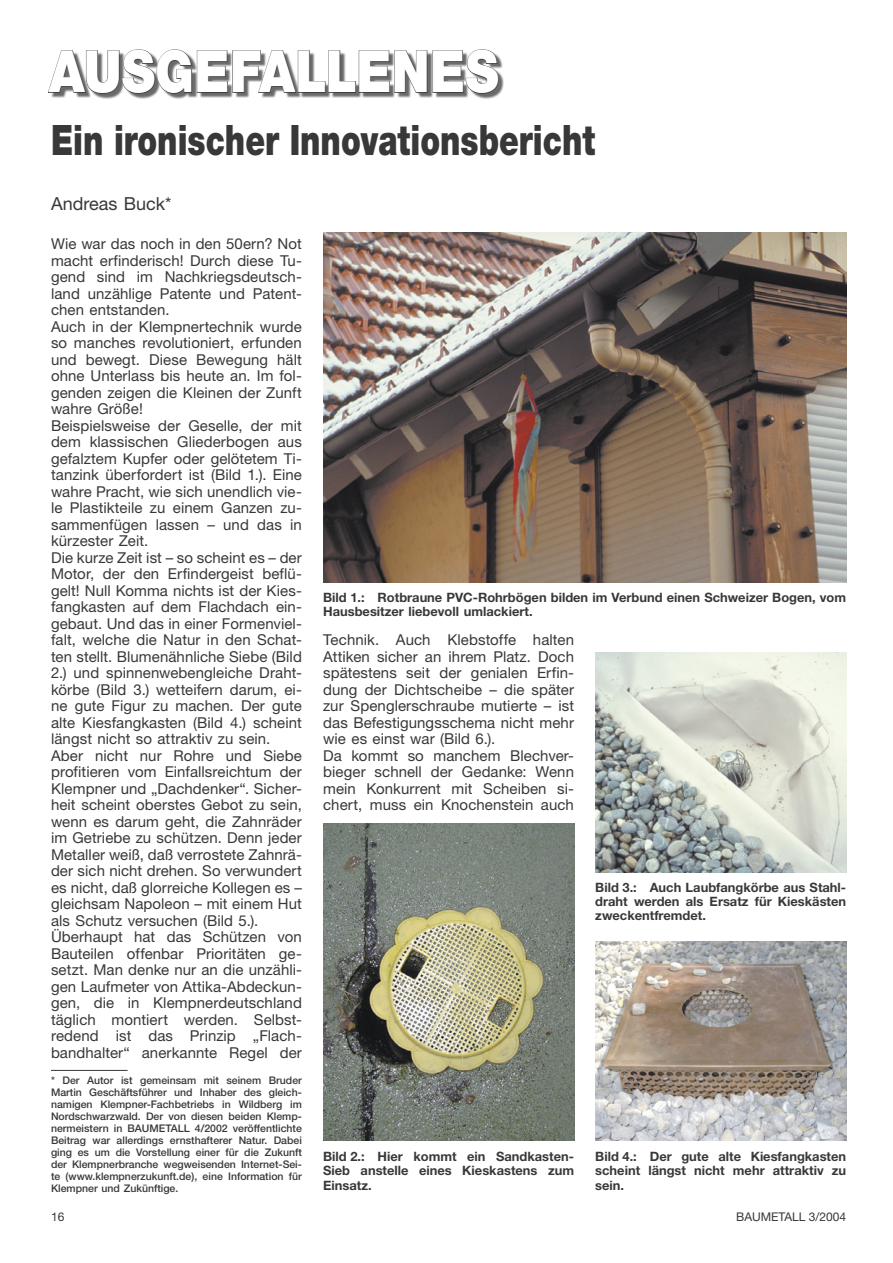
<style>
.page{position:relative;width:893px;height:1263px;background:#fff}
.page>*{position:absolute;margin:0;border:0;box-sizing:border-box;transform-origin:0 0}
.t1{font:900 58.05px "Helvetica Neue LT Std";letter-spacing:.005em;color:#fff;scale:.86 1}
.t2{font:900 42px "Helvetica Neue LT Std";color:#383838;scale:.75 1}
.t3{font:18px "Helvetica Neue LT Std";color:#383838}
.t4{font:15px/16.5px "Helvetica Neue LT Std";letter-spacing:.005em;color:#383838}
.t5{font:700 12.9px/14.2px "Helvetica Neue LT Std";color:#383838;text-align:justify}
.t6{font:12px "Helvetica Neue LT Std";color:#383838}
.t7{font:500 10.5px/12px "Helvetica Neue LT Std";color:#383838;text-align:justify}
</style>
<div class="page">
<img style="left:323px;top:233px;width:523px;height:350px">
<img style="left:323px;top:823px;width:251px;height:318px">
<img style="left:595px;top:652px;width:251px;height:221px">
<img style="left:595px;top:941px;width:251px;height:200px">
<svg style="left:48px;top:49px;width:451px;height:45px"></svg>
<hr style="left:51px;top:1070px;width:77px;height:1px;background:#383838">
<h1 class="t1" style="left:49px;top:37px;width:525px">AUSGEFALLENES</h1>
<h2 class="t2" style="left:51px;top:115px;width:727px">Ein ironischer Innovationsbericht</h2>
<p class="t3" style="left:51px;top:193px;width:122px">Andreas Buck*</p>
<p class="t4" style="left:51px;top:235px;width:252px">Wie war das noch in den 50ern? Not macht erfinderisch! Durch diese Tu&shy;gend sind im Nachkriegsdeutsch&shy;land unzählige Patente und Patent&shy;chen entstanden.<br>Auch in der Klempnertechnik wurde so manches revolutioniert, erfunden und bewegt. Diese Bewegung hält ohne Unterlass bis heute an. Im fol&shy;genden zeigen die Kleinen der Zunft wahre Größe!<br>Beispielsweise der Geselle, der mit dem klassischen Gliederbogen aus gefalztem Kupfer oder gelötetem Ti&shy;tanzink überfordert ist (Bild 1.). Eine wahre Pracht, wie sich unendlich vie&shy;le Plastikteile zu einem Ganzen zu&shy;sammenfügen lassen – und das in kürzester Zeit.<br>Die kurze Zeit ist – so scheint es – der Motor, der den Erfindergeist beflü&shy;gelt! Null Komma nichts ist der Kies&shy;fangkasten auf dem Flachdach ein&shy;gebaut. Und das in einer Formenviel&shy;falt, welche die Natur in den Schat&shy;ten stellt. Blumenähnliche Siebe (Bild 2.) und spinnenwebengleiche Draht&shy;körbe (Bild 3.) wetteifern darum, ei&shy;ne gute Figur zu machen. Der gute alte Kiesfangkasten (Bild 4.) scheint längst nicht so attraktiv zu sein.<br>Aber nicht nur Rohre und Siebe profitieren vom Einfallsreichtum der Klempner und „Dachdenker“. Sicher&shy;heit scheint oberstes Gebot zu sein, wenn es darum geht, die Zahnräder im Getriebe zu schützen. Denn jeder Metaller weiß, daß verrostete Zahnrä&shy;der sich nicht drehen. So verwundert es nicht, daß glorreiche Kollegen es – gleichsam Napoleon – mit einem Hut als Schutz versuchen (Bild 5.).<br>Überhaupt hat das Schützen von Bauteilen offenbar Prioritäten ge&shy;setzt. Man denke nur an die unzähli&shy;gen Laufmeter von Attika-Abdeckun&shy;gen, die in Klempnerdeutschland täglich montiert werden. Selbst&shy;redend ist das Prinzip „Flach&shy;bandhalter“ anerkannte Regel der</p>
<p class="t7" style="left:51px;top:1074px;width:252px">* Der Autor ist gemeinsam mit seinem Bruder Martin Geschäftsführer und Inhaber des gleich&shy;namigen Klempner-Fachbetriebs in Wildberg im Nordschwarzwald. Der von diesen beiden Klemp&shy;nermeistern in BAUMETALL 4/2002 veröffentlichte Beitrag war allerdings ernsthafterer Natur. Dabei ging es um die Vorstellung einer für die Zukunft der Klempnerbranche wegweisenden Internet-Sei&shy;te (www.klempnerzukunft.de), eine Information für Klempner und Zukünftige.</p>
<p class="t5" style="left:323px;top:590px;width:525px">Bild 1.: Rotbraune PVC-Rohrbögen bilden im Verbund einen Schweizer Bogen, vom<br>Hausbesitzer liebevoll umlackiert.</p>
<p class="t4" style="left:323px;top:631px;width:252px">Technik. Auch Klebstoffe halten Attiken sicher an ihrem Platz. Doch spätestens seit der genialen Erfin&shy;dung der Dichtscheibe – die später zur Spenglerschraube mutierte – ist das Befestigungsschema nicht mehr wie es einst war (Bild 6.).<br>Da kommt so manchem Blechver&shy;bieger schnell der Gedanke: Wenn mein Konkurrent mit Scheiben si&shy;chert, muss ein Knochenstein auch</p>
<p class="t5" style="left:595px;top:880px;width:252px">Bild 3.: Auch Laubfangkörbe aus Stahl&shy;draht werden als Ersatz für Kieskästen zweckentfremdet.</p>
<p class="t5" style="left:323px;top:1149px;width:252px">Bild 2.: Hier kommt ein Sandkasten-Sieb anstelle eines Kieskastens zum Einsatz.</p>
<p class="t5" style="left:595px;top:1149px;width:252px">Bild 4.: Der gute alte Kiesfangkasten scheint längst nicht mehr attraktiv zu sein.</p>
<p class="t6" style="left:51px;top:1210px;width:15px">16</p>
<p class="t6" style="left:736px;top:1210px;width:112px">BAUMETALL 3/2004</p>
</div>
